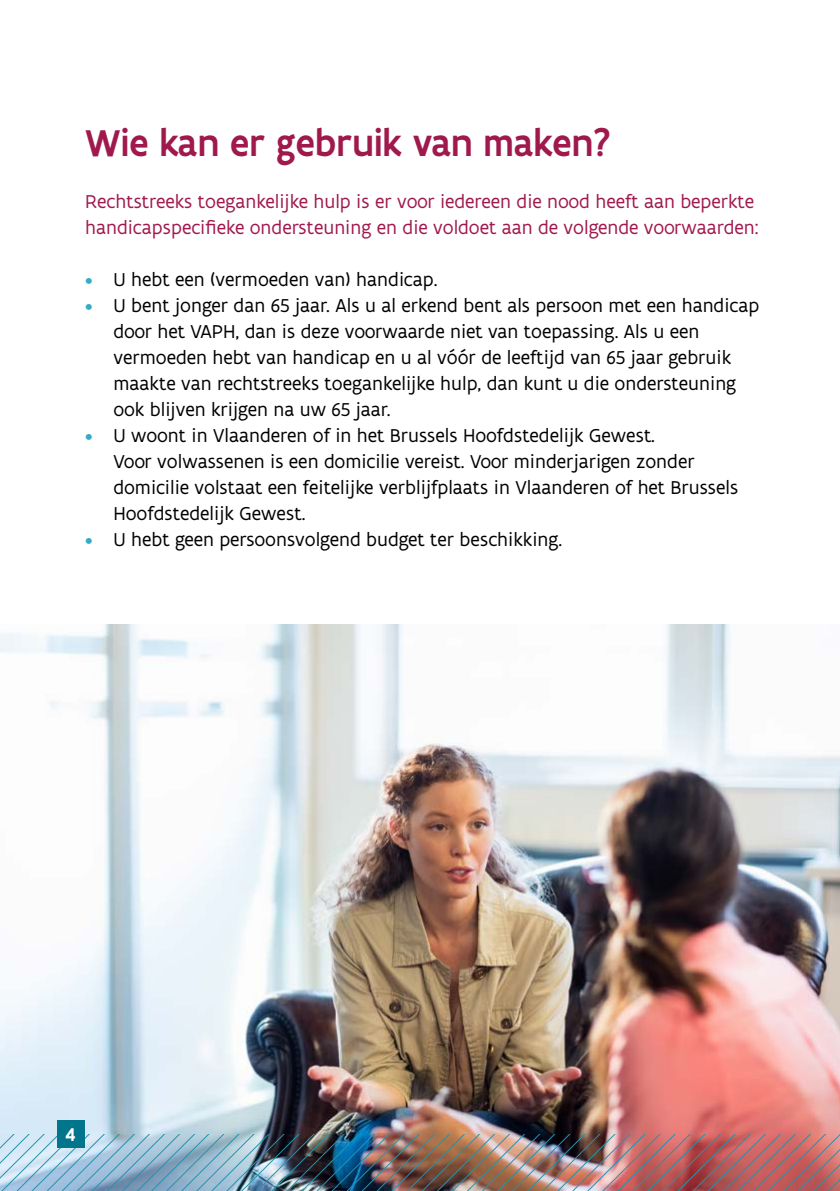
<style>
.page{position:relative;width:840px;height:1191px;background:#fff}
.page>*{position:absolute;margin:0;border:0;box-sizing:border-box;transform-origin:0 0}
.hoofdstuktitel_borde{font:500 40px "Flanders Art Sans";color:#a0194c}
.t1{font:20px/26px "Flanders Art Sans";color:#000}
.Inleiding_bordeaux{font:20px/26px "Flanders Art Sans";color:#a0194c}
.t2{font:500 19.8px "Flanders Art Sans";color:#fff}
.s1{color:#34abc9}
</style>
<div class="page">
<img style="left:0;top:624px;width:839px;height:510px">
<img style="left:0;top:1134px;width:839px;height:57px">
<div style="left:57px;top:1120px;width:27px;height:28px;background:#00758c"></div>
<p class="hoofdstuktitel_borde" style="left:85px;top:118px;width:526px">Wie kan er gebruik van maken?</p>
<p class="Inleiding_bordeaux" style="left:85px;top:188px;width:674px">Rechtstreeks toegankelijke hulp is er voor iedereen die nood heeft aan beperkte handicapspecifieke ondersteuning en die voldoet aan de volgende voorwaarden:</p>
<p class="t1" style="left:85px;top:266px;width:354px"><span class="s1">•</span> U hebt een (vermoeden van) handicap.</p>
<p class="t1" style="left:113px;top:292px;width:646px;text-indent:-28px"><span class="s1">•</span> U bent jonger dan 65 jaar. Als u al erkend bent als persoon met een handicap door het VAPH, dan is deze voorwaarde niet van toepassing. Als u een vermoeden hebt van handicap en u al vóór de leeftijd van 65 jaar gebruik maakte van rechtstreeks toegankelijke hulp, dan kunt u die ondersteuning ook blijven krijgen na uw 65 jaar.</p>
<p class="t1" style="left:113px;top:422px;width:626px;text-indent:-28px"><span class="s1">•</span> U woont in Vlaanderen of in het Brussels Hoofdstedelijk Gewest.<br>Voor volwassenen is een domicilie vereist. Voor minderjarigen zonder domicilie volstaat een feitelijke verblijfplaats in Vlaanderen of het Brussels Hoofdstedelijk Gewest.</p>
<p class="t1" style="left:85px;top:526px;width:478px"><span class="s1">•</span> U hebt geen persoonsvolgend budget ter beschikking.</p>
<p class="t2" style="left:66px;top:1121px;width:11px">4</p>
</div>
